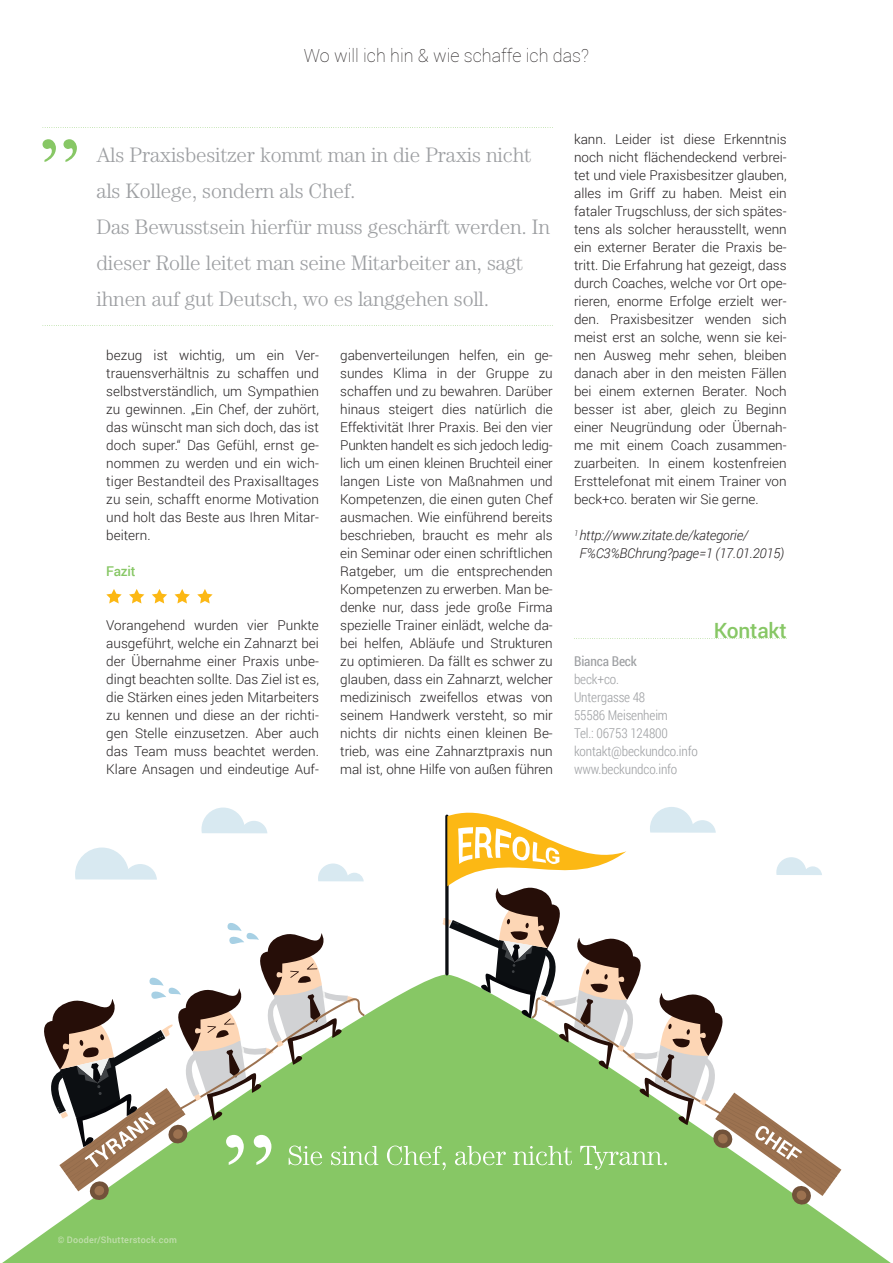
<style>
.page{position:relative;width:893px;height:1263px;background:#fff}
.page>*{position:absolute;margin:0;border:0;box-sizing:border-box;transform-origin:0 0}
.t1{font:300 21px/36px "Century";letter-spacing:-.01em;color:#9d9fa2}
.t2{font:500 21px "Roboto";letter-spacing:-.01em;color:#87c765}
.t3{font:100 18px "Roboto";color:#231f20}
.t4{font:300 13.5px/18px "Roboto";color:#231f20;text-align:justify}
.t5{font:300 13.5px/18px "Roboto Condensed";letter-spacing:-.01em;color:#9d9fa2}
.t6{font:italic 300 13.5px/18px "Roboto";letter-spacing:-.015em;color:#231f20}
.t7{font:13.5px "Roboto Condensed";letter-spacing:-.01em;color:#9d9fa2}
.t8{font:500 13.5px "Roboto";letter-spacing:-.01em;color:#87c765}
.t9{font:500 9px "Roboto";letter-spacing:.03em;color:#c2dfae}
</style>
<div class="page">
<svg style="left:43px;top:127px;width:510px;height:1px"></svg>
<svg style="left:43px;top:325px;width:510px;height:1px"></svg>
<svg style="left:43px;top:139px;width:34px;height:23px"></svg>
<svg style="left:175px;top:589px;width:15px;height:14px"></svg>
<svg style="left:197px;top:589px;width:16px;height:14px"></svg>
<svg style="left:106px;top:589px;width:16px;height:14px"></svg>
<svg style="left:129px;top:589px;width:15px;height:14px"></svg>
<svg style="left:152px;top:589px;width:15px;height:14px"></svg>
<svg style="left:2px;top:1169px;width:889px;height:94px;fill:#87c765"></svg>
<svg style="left:574px;top:638px;width:213px;height:1px"></svg>
<svg style="left:30px;top:807px;width:811px;height:422px"></svg>
<div style="left:58px;top:1236px;width:119px;height:7px;background:#87c765"></div>
<h2 class="t3" style="left:304px;top:43px;width:287px">Wo will ich hin &amp; wie schaffe ich das?</h2>
<h1 class="t1" style="left:97px;top:137px;width:455px">Als Praxisbesitzer kommt man in die Praxis nicht als Kollege, sondern als Chef.<br>Das Bewusstsein hierfür muss geschärft werden. In dieser Rolle leitet man seine Mitarbeiter an, sagt ihnen auf gut Deutsch, wo es langgehen soll.</h1>
<p class="t4" style="left:106px;top:346px;width:214px">bezug ist wichtig, um ein Ver&shy;trauensverhältnis zu schaffen und selbstverständlich, um Sympathien zu gewinnen. „Ein Chef, der zuhört, das wünscht man sich doch, das ist doch super.“ Das Gefühl, ernst ge&shy;nommen zu werden und ein wich&shy;tiger Be standteil des Praxisalltages zu sein, schafft enorme Motivation und holt das Beste aus Ihren Mitar&shy;beitern.</p>
<p class="t8" style="left:106px;top:562px;width:31px">Fazit</p>
<p class="t4" style="left:106px;top:616px;width:214px">Vorangehend wurden vier Punkte ausgeführt, wel che ein Zahnarzt bei der Übernahme einer Praxis unbe&shy;dingt beachten sollte. Das Ziel ist es, die Stär ken eines jeden Mitarbei ters zu kennen und diese an der richti&shy;gen Stelle einzusetzen. Aber auch das Team muss beachtet werden.<br>Klare Ansagen und eindeutige Auf-</p>
<p class="t4" style="left:340px;top:346px;width:214px">gabenverteilungen helfen, ein ge&shy;sundes Kli ma in der Gruppe zu schaffen und zu bewahren. Da rüber hinaus steigert dies natürlich die Effektivität Ihrer Praxis. Bei den vier Punkten handelt es sich jedoch ledig&shy;lich um einen kleinen Bruchteil einer langen Liste von Maßnahmen und Kompetenzen, die einen guten Chef ausmachen. Wie einführend bereits beschrieben, braucht es mehr als ein Se mi nar oder einen schriftlichen Ratgeber, um die entsprechenden Kompetenzen zu erwerben. Man be&shy;denke nur, dass jede große Firma spezielle Trainer einlädt, welche da&shy;bei helfen, Abläufe und Strukturen zu optimieren. Da fällt es schwer zu glauben, dass ein Zahnarzt, welcher medizinisch zweifel los etwas von seinem Handwerk versteht, so mir nichts dir nichts einen kleinen Be&shy;trieb, was eine Zahnarztpraxis nun mal ist, ohne Hilfe von außen führen</p>
<p class="t4" style="left:574px;top:130px;width:214px">kann. Leider ist diese Er kenntnis noch nicht flächendeckend verbrei&shy;tet und viele Praxis be sitzer glauben, alles im Griff zu haben. Meist ein fataler Trugschluss, der sich spätes&shy;tens als solcher he rausstellt, wenn ein externer Berater die Praxis be&shy;tritt. Die Erfahrung hat gezeigt, dass durch Coaches, welche vor Ort ope&shy;rieren, enorme Erfolge erzielt wer&shy;den. Praxisbesitzer wenden sich meist erst an solche, wenn sie kei&shy;nen Ausweg mehr sehen, bleiben danach aber in den meisten Fällen bei einem externen Bera ter. Noch besser ist aber, gleich zu Beginn einer Neu gründung oder Übernah&shy;me mit einem Coach zusam men&shy;zuarbeiten. In einem kostenfreien Ersttele fonat mit einem Trainer von beck+co. beraten wir Sie gerne.</p>
<p class="t6" style="left:579px;top:526px;width:206px;text-indent:-5px"><sup>1</sup> http://www.zitate.de/kategorie/<br>F%C3%BChrung?page=1 (17.01.2015)</p>
<p class="t7" style="left:574px;top:652px;width:64px">Bianca Beck</p>
<p class="t5" style="left:574px;top:670px;width:125px">beck+co.<br>Untergasse 48<br>55586 Meisenheim<br>Tel.: 06753 124800 kontakt@beckundco.info www.beckundco.info</p>
<h1 class="t2" style="left:714px;top:616px;width:74px">Kontakt</h1>
<p class="t9" style="left:58px;top:1233px;width:121px">© Dooder/Shutterstock.com</p>
</div>
